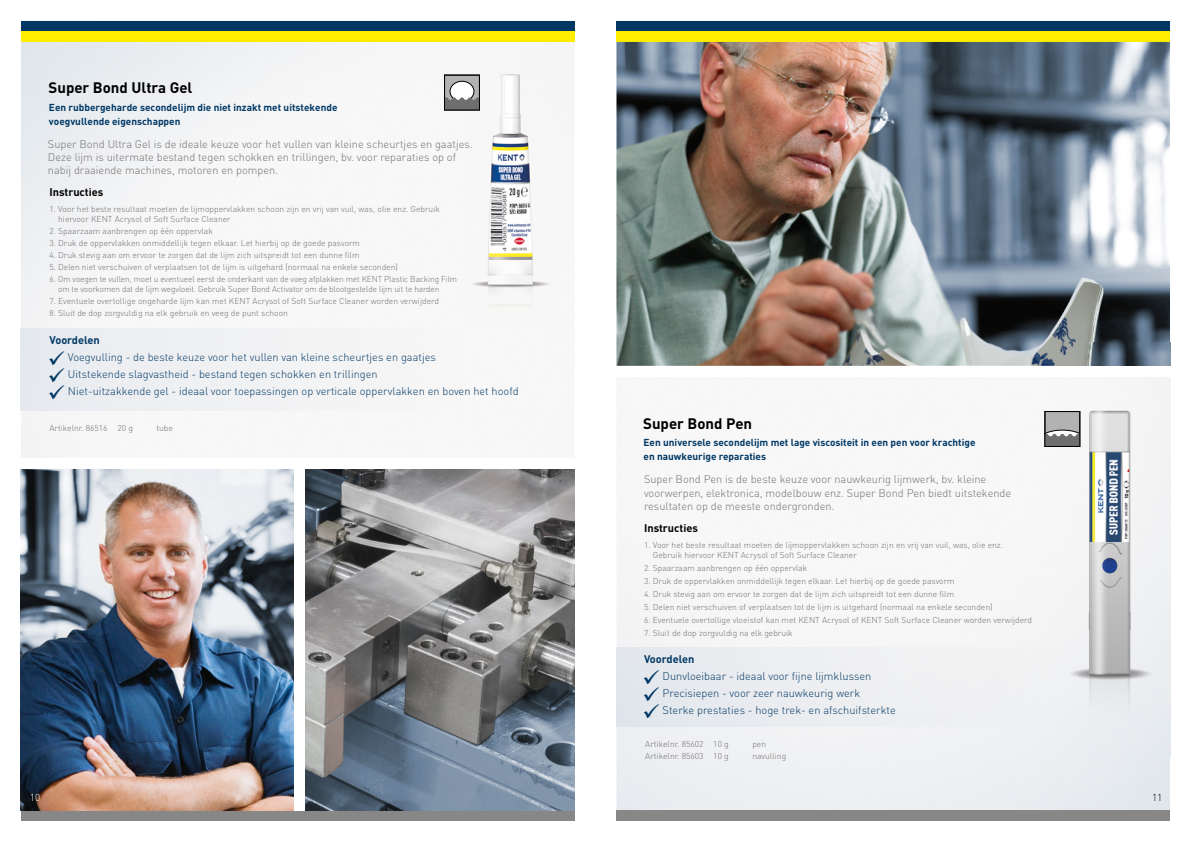
<style>
.page{position:relative;width:1191px;height:842px;background:#fff}
.page>*{position:absolute;margin:0;border:0;box-sizing:border-box;transform-origin:0 0}
.t1{font:700 15px "DIN Pro";color:#000}
.t2{font:300 11px/13.2px "DIN Pro";color:#706f6f}
.t3{font:300 11px "DIN Pro";color:#003865}
.t4{font:700 11px "DIN Pro";color:#000}
.t5{font:700 11px "DIN Pro";color:#003865}
.t6{font:700 10px/14px "DIN Pro";color:#003865}
.t7{font:300 10px "DIN Pro";color:#fff}
.t8{font:300 10px "DIN Pro";color:#000}
.t9{font:300 8.5px/10px "DIN Pro";color:#706f6f}
</style>
<div class="page">
<img style="left:21px;top:42px;width:553px;height:416px">
<div style="left:21px;top:21px;width:553px;height:10px;background:#003865"></div>
<div style="left:21px;top:31px;width:553px;height:11px;background:#ffed00"></div>
<div style="left:21px;top:810px;width:553px;height:11px;background:#878787"></div>
<div style="left:616px;top:21px;width:554px;height:10px;background:#003865"></div>
<div style="left:616px;top:31px;width:554px;height:11px;background:#ffed00"></div>
<div style="left:616px;top:810px;width:554px;height:11px;background:#878787"></div>
<img style="left:616px;top:42px;width:554px;height:324px">
<img style="left:461px;top:61px;width:101px;height:268px">
<img style="left:1056px;top:343px;width:115px;height:414px">
<img style="left:21px;top:469px;width:553px;height:341px">
<div style="left:609px;top:366px;width:572px;height:10px;background:#fff"></div>
<div style="left:294px;top:469px;width:10px;height:341px;background:#fff"></div>
<div style="left:444px;top:75px;width:35px;height:35px;background:#b3b2b2"></div>
<div style="left:450px;top:81px;width:24px;height:20px;background:#fff;border-radius:50%"></div>
<div style="left:450px;top:81px;width:24px;height:21px;border:1px solid #000;border-radius:50%"></div>
<svg style="left:446px;top:97px;width:31px;height:11px"></svg>
<div style="left:444px;top:75px;width:35px;height:35px;border:1px solid #000"></div>
<div style="left:1045px;top:411px;width:34px;height:35px;background:#b3b2b2"></div>
<svg style="left:1046px;top:430px;width:32px;height:15px"></svg>
<div style="left:1044px;top:411px;width:36px;height:36px;border:1px solid #000"></div>
<img style="left:21px;top:328px;width:441px;height:82px">
<h1 class="t1" style="left:49px;top:77px;width:145px">Super Bond Ultra Gel</h1>
<p class="t6" style="left:49px;top:99px;width:290px">Een rubbergeharde secondelijm die niet inzakt met uitstekende voegvullende eigenschappen</p>
<p class="t2" style="left:48px;top:137px;width:426px">Super Bond Ultra Gel is de ideale keuze voor het vullen van kleine scheurtjes en gaatjes.<br>Deze lijm is uitermate bestand tegen schokken en trillingen, bv. voor reparaties op of nabij draaiende machines, motoren en pompen.</p>
<p class="t4" style="left:49px;top:185px;width:55px">Instructies</p>
<p class="t9" style="left:58px;top:204px;width:383px;text-indent:-9px">1. Voor het beste resultaat moeten de lijmoppervlakken schoon zijn en vrij van vuil, was, olie enz. Gebruik hiervoor KENT Acrysol of Soft Surface Cleaner</p>
<p class="t9" style="left:49px;top:226px;width:165px">2. Spaarzaam aanbrengen op één oppervlak</p>
<p class="t9" style="left:49px;top:237px;width:312px">3. Druk de oppervlakken onmiddellijk tegen elkaar. Let hierbij op de goede pasvorm</p>
<p class="t9" style="left:49px;top:249px;width:312px">4. Druk stevig aan om ervoor te zorgen dat de lijm zich uitspreidt tot een dunne film</p>
<p class="t9" style="left:49px;top:261px;width:350px">5. Delen niet verschuiven of verplaatsen tot de lijm is uitgehard (normaal na enkele seconden)</p>
<p class="t9" style="left:58px;top:274px;width:400px;text-indent:-9px">6. Om voegen te vullen, moet u eventueel eerst de onderkant van de voeg afplakken met KENT Plastic Backing Film om te voorkomen dat de lijm wegvloeit. Gebruik Super Bond Activator om de blootgestelde lijm uit te harden</p>
<p class="t9" style="left:49px;top:296px;width:391px">7. Eventuele overtollige ongeharde lijm kan met KENT Acrysol of Soft Surface Cleaner worden verwijderd</p>
<p class="t9" style="left:49px;top:308px;width:240px">8. Sluit de dop zorgvuldig na elk gebruik en veeg de punt schoon</p>
<p class="t5" style="left:49px;top:333px;width:52px">Voordelen</p>
<p class="t3" style="left:48px;top:349px;width:389px">✓ Voegvulling - de beste keuze voor het vullen van kleine scheurtjes en gaatjes</p>
<p class="t3" style="left:48px;top:366px;width:331px">✓ Uitstekende slagvastheid - bestand tegen schokken en trillingen</p>
<p class="t3" style="left:48px;top:383px;width:472px">✓ Niet-uitzakkende gel - ideaal voor toepassingen op verticale oppervlakken en boven het hoofd</p>
<p class="t9" style="left:49px;top:422px;width:85px">Artikelnr. 86516 20 g</p>
<p class="t9" style="left:156px;top:422px;width:18px">tube</p>
<h1 class="t1" style="left:643px;top:413px;width:110px">Super Bond Pen</h1>
<p class="t6" style="left:643px;top:435px;width:333px">Een universele secondelijm met lage viscositeit in een pen voor krachtige en nauwkeurige reparaties</p>
<p class="t2" style="left:644px;top:472px;width:369px">Super Bond Pen is de beste keuze voor nauwkeurig lijmwerk, bv. kleine voorwerpen, elektronica, modelbouw enz. Super Bond Pen biedt uitstekende resultaten op de meeste ondergronden.</p>
<p class="t9" style="left:653px;top:539px;width:352px;text-indent:-9px">1. Voor het beste resultaat moeten de lijmoppervlakken schoon zijn en vrij van vuil, was, olie enz.<br>Gebruik hiervoor KENT Acrysol of Soft Surface Cleaner</p>
<p class="t9" style="left:644px;top:562px;width:165px">2. Spaarzaam aanbrengen op één oppervlak</p>
<p class="t9" style="left:644px;top:575px;width:312px">3. Druk de oppervlakken onmiddellijk tegen elkaar. Let hierbij op de goede pasvorm</p>
<p class="t9" style="left:644px;top:588px;width:312px">4. Druk stevig aan om ervoor te zorgen dat de lijm zich uitspreidt tot een dunne film</p>
<p class="t9" style="left:644px;top:601px;width:350px">5. Delen niet verschuiven of verplaatsen tot de lijm is uitgehard (normaal na enkele seconden)</p>
<p class="t9" style="left:644px;top:615px;width:389px">6. Eventuele overtollige vloeistof kan met KENT Acrysol of KENT Soft Surface Cleaner worden verwijderd</p>
<p class="t9" style="left:644px;top:628px;width:150px">7. Sluit de dop zorgvuldig na elk gebruik</p>
<p class="t4" style="left:644px;top:521px;width:55px">Instructies</p>
<p class="t5" style="left:644px;top:651px;width:52px">Voordelen</p>
<p class="t3" style="left:642px;top:668px;width:230px">✓ Dunvloeibaar - ideaal voor fijne lijmklussen</p>
<p class="t3" style="left:642px;top:685px;width:219px">✓ Precisiepen - voor zeer nauwkeurig werk</p>
<p class="t3" style="left:642px;top:703px;width:255px">✓ Sterke prestaties - hoge trek- en afschuifsterkte</p>
<p class="t9" style="left:645px;top:739px;width:85px">Artikelnr. 85602 10 g</p>
<p class="t9" style="left:752px;top:739px;width:15px">pen</p>
<p class="t9" style="left:645px;top:751px;width:85px">Artikelnr. 85603 10 g</p>
<p class="t9" style="left:752px;top:751px;width:35px">navulling</p>
<p class="t7" style="left:30px;top:791px;width:12px">10</p>
<p class="t8" style="left:1152px;top:791px;width:12px">11</p>
</div>
